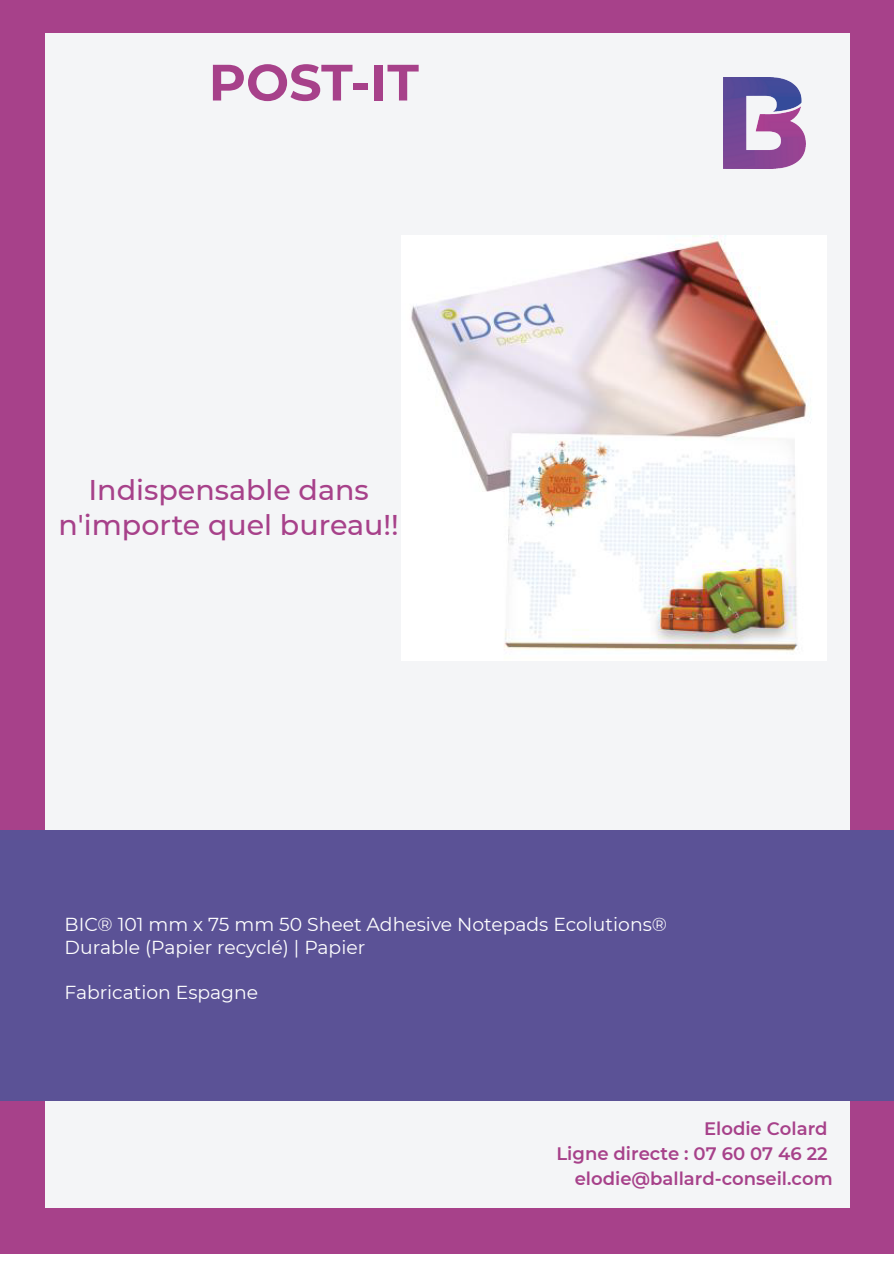
<style>
.page{position:relative;width:894px;height:1264px;background:#fff}
.page>*{position:absolute;margin:0;border:0;box-sizing:border-box;transform-origin:0 0}
.t1{font:700 51px "Montserrat";color:#a7418a}
.t2{font:500 28.5px/34.2px "Montserrat";color:#a7418a;text-align:center}
.t3{font:18.75px/22.5px "Montserrat";color:#fff}
.t4{font:600 18px/24.8px "Montserrat";color:#a7418a;text-align:right}
</style>
<div class="page">
<div style="left:0;top:0;width:893px;height:1253px;background:#a7418a"></div>
<div style="left:45px;top:33px;width:804px;height:1174px;background:#f4f5f7"></div>
<img style="left:723px;top:78px;width:82px;height:91px">
<div style="left:0;top:830px;width:893px;height:270px;background:#5b5296"></div>
<img style="left:401px;top:235px;width:425px;height:425px">
<h1 class="t1" style="left:208px;top:46px;width:212px">POST-IT</h1>
<h2 class="t2" style="left:58px;top:472px;width:342px">Indispensable dans n'importe quel bureau!!</h2>
<p class="t3" style="left:64px;top:912px;width:604px">BIC® 101 mm x 75 mm 50 Sheet Adhesive Notepads Ecolutions®<br>Durable (Papier recyclé) | Papier</p>
<p class="t3" style="left:64px;top:980px;width:195px">Fabrication Espagne</p>
<p class="t4" style="left:556px;top:1115px;width:277px">Elodie Colard<br>Ligne directe : 07 60 07 46 22 elodie@ballard-conseil.com</p>
</div>
